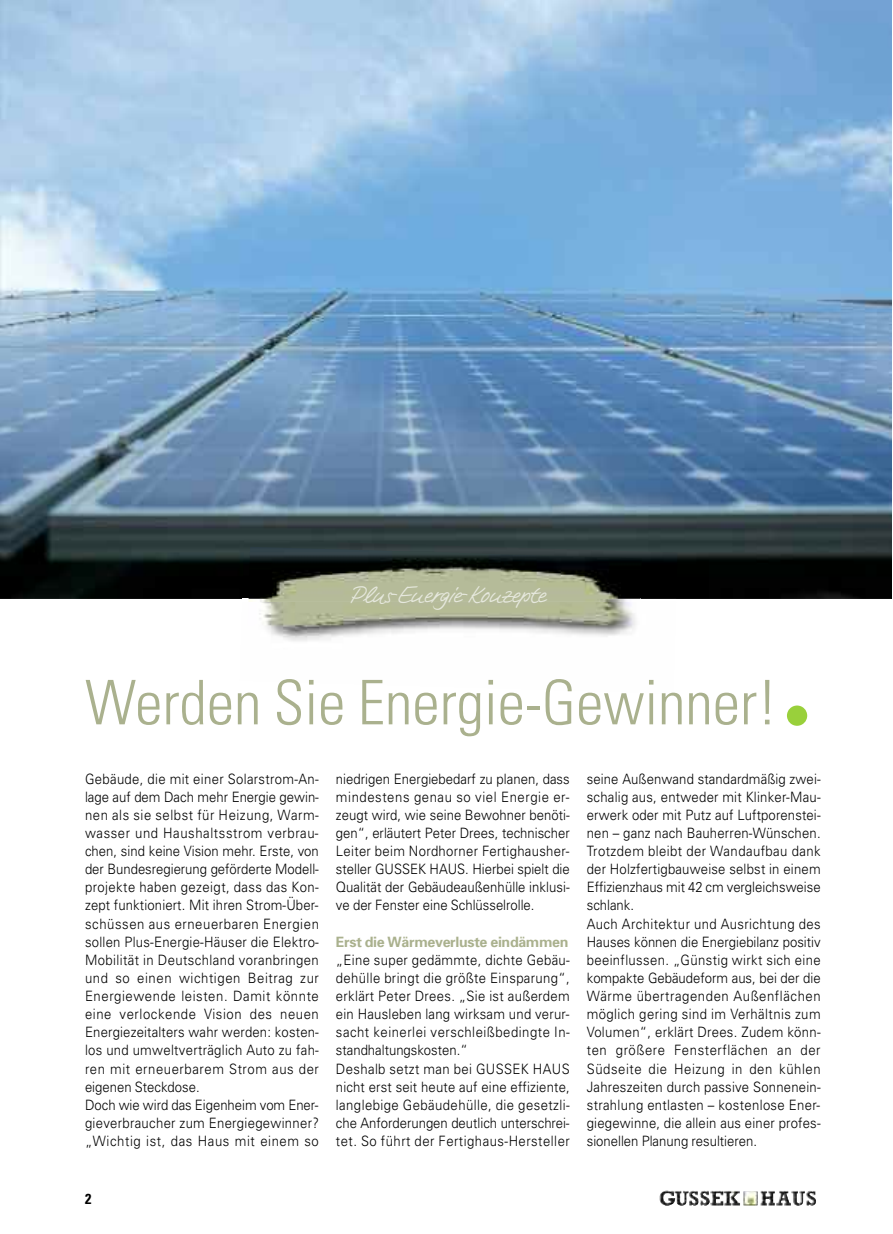
<style>
.page{position:relative;width:893px;height:1234px;background:#fff}
.page>*{position:absolute;margin:0;border:0;box-sizing:border-box;transform-origin:0 0}
.t1{font:300 condensed 61.5px "Univers";color:#aab18e}
.t2{font:21px "Tommi Handwriting";color:#e6e8dd;scale:.92 1}
.t3{font:300 14.25px/18.1px "Univers";letter-spacing:.025em;color:#000;scale:.92 1}
.t4{font:700 14.25px "Univers";letter-spacing:-.025em;color:#aab18e}
.t5{font:700 condensed 14.25px "Univers";color:#000}
</style>
<div class="page">
<img style="left:0;top:0;width:891px;height:598px">
<img style="left:242px;top:539px;width:435px;height:60px">
<img style="left:642px;top:598px;width:34px;height:1px">
<img style="left:249px;top:546px;width:393px;height:53px">
<img style="left:247px;top:598px;width:394px;height:43px">
<div style="left:787px;top:705px;width:20px;height:20px;background:#99d03b;border-radius:50%"></div>
<h2 class="t2" style="left:351px;top:582px;width:213px">Plus-Energie-Konzepte</h2>
<h1 class="t1" style="left:85px;top:679px;width:694px">Werden Sie Energie-Gewinner!</h1>
<p class="t3" style="left:85px;top:770px;width:256px">Gebäude, die mit einer Solarstrom-An&shy;lage auf dem Dach mehr Energie gewin&shy;nen als sie selbst für Heizung, Warm&shy;wasser und Haushaltsstrom verbrau&shy;chen, sind keine Vision mehr. Erste, von der Bundesregierung geförderte Modell&shy;projekte haben gezeigt, dass das Kon&shy;zept funktioniert. Mit ihren Strom-Über&shy;schüssen aus erneuerbaren Energien sollen Plus-Energie-Häuser die Elektro-Mobilität in Deutschland voranbringen und so einen wichtigen Beitrag zur Energiewende leisten. Damit könnte eine verlockende Vision des neuen Energiezeitalters wahr werden: kosten&shy;los und umweltverträglich Auto zu fah&shy;ren mit erneuerbarem Strom aus der eigenen Steckdose.<br>Doch wie wird das Eigenheim vom Ener&shy;gieverbraucher zum Energiegewinner? „Wichtig ist, das Haus mit einem so</p>
<p class="t3" style="left:336px;top:770px;width:256px;text-align:justify">niedrigen Energiebedarf zu planen, dass mindestens genau so viel Energie er&shy;zeugt wird, wie seine Bewohner benöti&shy;gen“, erläutert Peter Drees, technischer Leiter beim Nordhorner Fertighausher&shy;steller GUSSEK HAUS. Hierbei spielt die Qualität der Gebäudeaußenhülle inklusi&shy;ve der Fenster eine Schlüsselrolle.</p>
<p class="t4" style="left:336px;top:936px;width:234px">Erst die Wärmeverluste eindämmen</p>
<p class="t3" style="left:336px;top:951px;width:256px">„Eine super gedämmte, dichte Gebäu&shy;dehülle bringt die größte Einsparung“, erklärt Peter Drees. „Sie ist außerdem ein Hausleben lang wirksam und verur&shy;sacht keinerlei verschleißbedingte In&shy;standhaltungskosten.“<br>Deshalb setzt man bei GUSSEK HAUS nicht erst seit heute auf eine effiziente, langlebige Gebäudehülle, die gesetzli&shy;che Anforderungen deutlich unterschrei&shy;tet. So führt der Fertighaus-Hersteller</p>
<p class="t3" style="left:587px;top:770px;width:256px">seine Außenwand standardmäßig zwei&shy;schalig aus, entweder mit Klinker-Mau&shy;erwerk oder mit Putz auf Luftporenstei&shy;nen – ganz nach Bauherren-Wünschen.<br>Trotzdem bleibt der Wandaufbau dank der Holzfertigbauweise selbst in einem Effizienzhaus mit 42 cm vergleichsweise schlank.<br>Auch Architektur und Ausrichtung des Hauses können die Energiebilanz positiv beeinflussen. „Günstig wirkt sich eine kompakte Gebäudeform aus, bei der die Wärme übertragenden Außenflächen möglich gering sind im Verhältnis zum Volumen“, erklärt Drees. Zudem könn&shy;ten größere Fensterflächen an der Südseite die Heizung in den kühlen Jahreszeiten durch passive Sonnenein&shy;strahlung entlasten – kostenlose Ener&shy;giegewinne, die allein aus einer profes&shy;sionellen Planung resultieren.</p>
<p class="t5" style="left:85px;top:1189px;width:8px">2</p>
</div>
